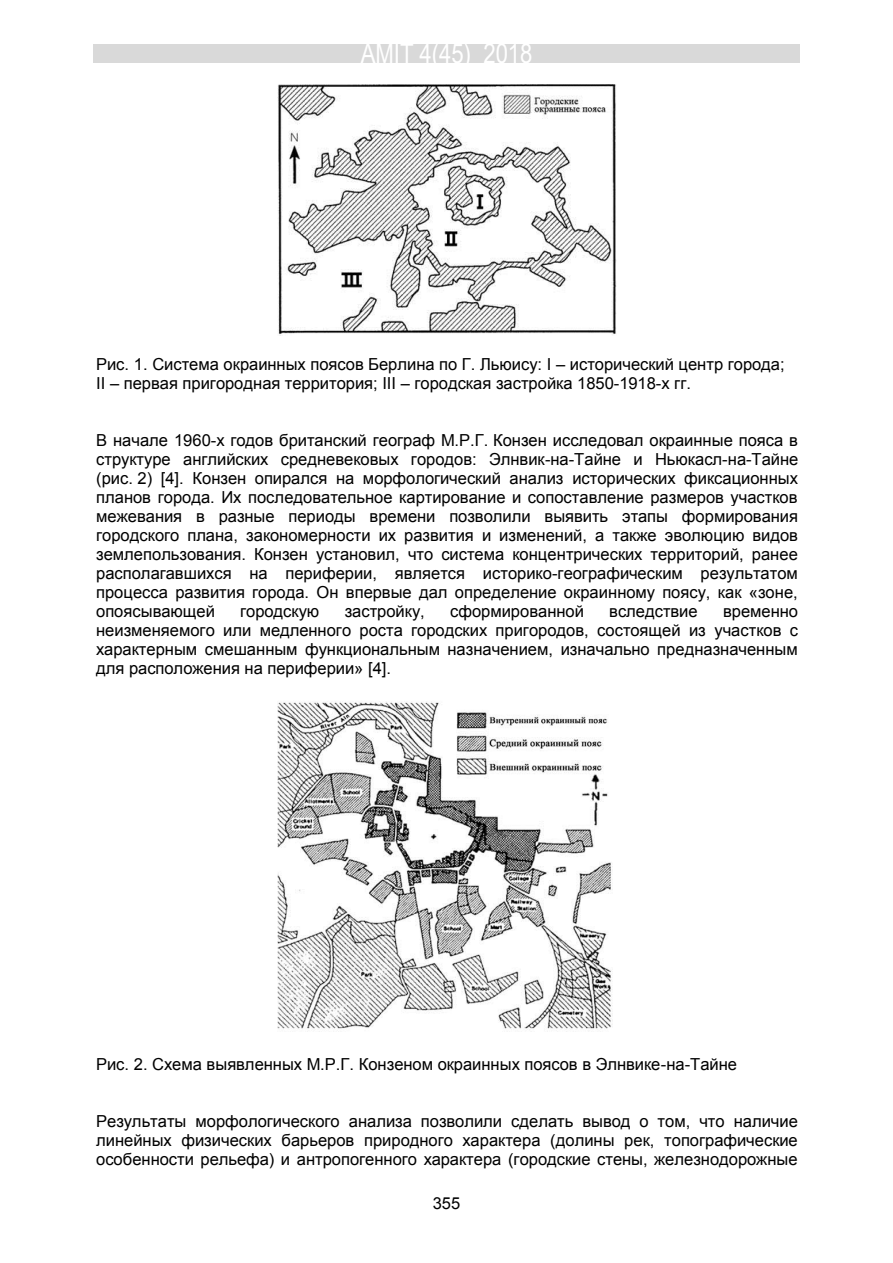
<style>
.page{position:relative;width:893px;height:1263px;background:#fff}
.page>*{position:absolute;margin:0;border:0;box-sizing:border-box;transform-origin:0 0}
.t1{font:27px "Arial Narrow";color:#fff}
.t2{font:16.5px/18.9px "Arial";color:#000;text-align:justify}
.t3{font:16.5px "Arial";color:#000}
.s1{font-style:inherit}
</style>
<div class="page">
<div style="left:93px;top:44px;width:707px;height:19px;background:#d9d9d9"></div>
<img style="left:277px;top:85px;width:340px;height:251px">
<img style="left:277px;top:702px;width:336px;height:330px">
<h1 class="t1" style="left:361px;top:34px;width:173px">AMIT 4(45) 2018</h1>
<p class="t2" style="left:96px;top:355px;width:690px">Рис. 1<span class="s1">.</span> Система окраинных поясов Берлина по Г. Льюису: <span class="s1">I</span> – исторический центр города;<br><span class="s1">II</span> – первая пригородная территория; <span class="s1">III</span> – городская застройка 1850<span class="s1">-1918-</span>х гг.</p>
<p class="t2" style="left:96px;top:431px;width:704px">В начале 1960<span class="s1">-</span>х годов британский географ М.Р.Г. Конзен исследовал окраинные пояса в структуре английских средневековых городов: Элнвик<span class="s1">-</span>на<span class="s1">-</span>Тайне и Ньюкасл<span class="s1">-</span>на<span class="s1">-</span>Тайне (рис. 2) [4]. Конзен опирался на морфологический анализ исторических фиксационных планов города. Их последовательное картирование и сопоставление размеров участков межевания в разные периоды времени позволили выявить этапы формирования городского плана, закономерности их развития и изменений, а также эволюцию видов землепользования. Конзен установил, что система концентрических территорий, ранее располагавшихся на периферии, является историко<span class="s1">-</span>географическим результатом процесса развития города. Он впервые дал определение окраинному поясу, как «зоне, опоясывающей</p>
<p class="t2" style="left:240px;top:602px;width:81px">городскую</p>
<p class="t2" style="left:345px;top:602px;width:82px">застройку,</p>
<p class="t2" style="left:450px;top:602px;width:135px">сформированной</p>
<p class="t2" style="left:609px;top:602px;width:90px">вследствие</p>
<p class="t2" style="left:96px;top:601px;width:703px;text-indent:627px">временно неизменяемого или медленного роста городских пригородов, состоящей из участков с характерным смешанным функциональным назначением, изначально предназначенным для расположения на периферии» [4].</p>
<p class="t2" style="left:96px;top:1055px;width:642px">Рис. 2. Схема выявленных М.Р.Г. Конзеном окраинных поясов в Элнвике<span class="s1">-</span>на<span class="s1">-</span>Тайне</p>
<p class="t2" style="left:96px;top:1112px;width:703px">Результаты морфологического анализа позволили сделать вывод о том, что наличие линейных физических барьеров природного характера (долины рек, топографические особенности рельефа) и антропогенного характера (городские стены, железнодорожные</p>
<p class="t3" style="left:433px;top:1192px;width:29px">355</p>
</div>
